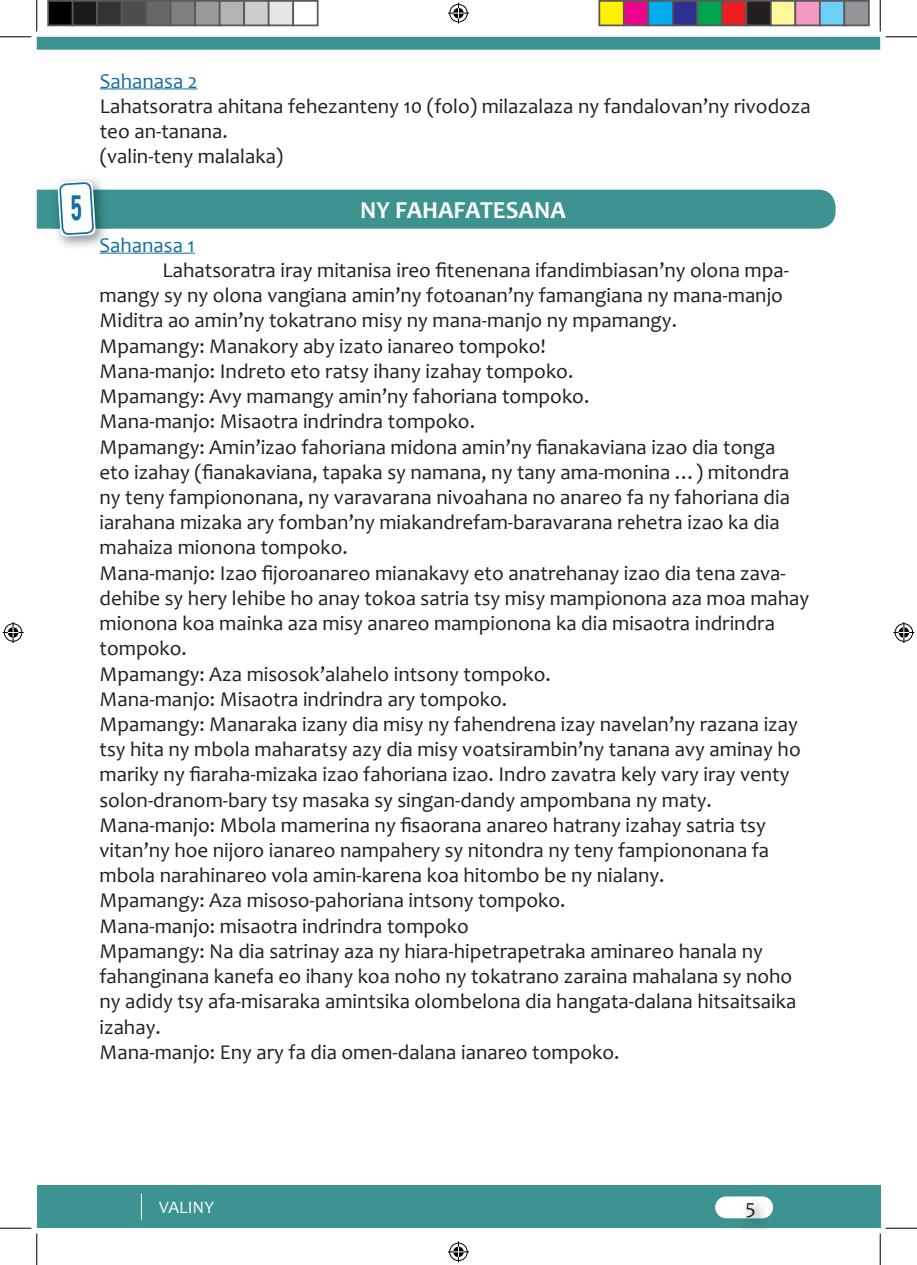
<style>
.page{position:relative;width:917px;height:1265px;background:#fff}
.page>*{position:absolute;margin:0;border:0;box-sizing:border-box;transform-origin:0 0}
.t1{font:800 35px "Akrobat";color:#1370a0;scale:.75 1}
.t2{font:700 24.5px "Candara";color:#fff}
.t3{font:21px/25.2px "Candara";color:#231f20}
.t4{font:21px "Candara";color:#1570a2}
.t5{font:17.5px "Candara";color:#fff}
</style>
<div class="page">
<svg style="left:37px;top:37px;width:843px;height:13px;background:#419591"></svg>
<div style="left:37px;top:1185px;width:843px;height:42px;background:#3d938f"></div>
<div style="left:715px;top:1196px;width:58px;height:21px;background:#fff;border-radius:11px"></div>
<img style="left:741px;top:1217px;width:26px;height:5px">
<img style="left:741px;top:1196px;width:27px;height:21px">
<svg style="left:141px;top:1193px;width:1px;height:26px"></svg>
<svg style="left:37px;top:178px;width:798px;height:76px"></svg>
<hr style="left:100px;top:89px;width:97px;height:1px;background:#1570a2">
<hr style="left:100px;top:253px;width:95px;height:1px;background:#1570a2">
<hr style="left:0;top:36px;width:32px;height:1px;background:#000">
<hr style="left:885px;top:36px;width:32px;height:1px;background:#000">
<hr style="left:0;top:1227px;width:32px;height:1px;background:#000">
<hr style="left:885px;top:1227px;width:32px;height:1px;background:#000">
<hr style="left:36px;top:0;width:1px;height:32px;background:#000">
<hr style="left:36px;top:1233px;width:1px;height:31px;background:#000">
<hr style="left:880px;top:0;width:1px;height:32px;background:#000">
<hr style="left:880px;top:1233px;width:1px;height:31px;background:#000">
<svg style="left:448px;top:3px;width:21px;height:21px"></svg>
<svg style="left:448px;top:1241px;width:21px;height:20px"></svg>
<svg style="left:3px;top:622px;width:21px;height:21px"></svg>
<svg style="left:893px;top:622px;width:21px;height:21px"></svg>
<div style="left:48px;top:1px;width:25px;height:24px;background:#000"></div>
<div style="left:47px;top:0;width:27px;height:26px;border:2px solid #595959"></div>
<div style="left:73px;top:1px;width:24px;height:24px;background:#1a1a1a"></div>
<div style="left:72px;top:0;width:26px;height:26px;border:2px solid #595959"></div>
<div style="left:97px;top:1px;width:25px;height:24px;background:#333"></div>
<div style="left:96px;top:0;width:26px;height:26px;border:2px solid #595959"></div>
<div style="left:122px;top:1px;width:24px;height:24px;background:#4d4d4d"></div>
<div style="left:121px;top:0;width:26px;height:26px;border:2px solid #595959"></div>
<div style="left:146px;top:1px;width:25px;height:24px;background:#666"></div>
<div style="left:145px;top:0;width:27px;height:26px;border:2px solid #595959"></div>
<div style="left:171px;top:1px;width:24px;height:24px;background:#808080"></div>
<div style="left:170px;top:0;width:26px;height:26px;border:2px solid #595959"></div>
<div style="left:195px;top:1px;width:25px;height:24px;background:#999"></div>
<div style="left:194px;top:0;width:26px;height:26px;border:2px solid #595959"></div>
<div style="left:220px;top:1px;width:24px;height:24px;background:#b3b3b3"></div>
<div style="left:219px;top:0;width:26px;height:26px;border:2px solid #595959"></div>
<div style="left:244px;top:1px;width:25px;height:24px;background:#ccc"></div>
<div style="left:243px;top:0;width:27px;height:26px;border:2px solid #595959"></div>
<div style="left:269px;top:1px;width:24px;height:24px;background:#e6e6e6"></div>
<div style="left:268px;top:0;width:26px;height:26px;border:2px solid #595959"></div>
<div style="left:292px;top:0;width:26px;height:26px;border:2px solid #595959"></div>
<div style="left:599px;top:1px;width:25px;height:24px;background:#fff101"></div>
<div style="left:598px;top:0;width:27px;height:26px;border:2px solid #595959"></div>
<div style="left:624px;top:1px;width:24px;height:24px;background:#ed028c"></div>
<div style="left:623px;top:0;width:26px;height:26px;border:2px solid #595959"></div>
<div style="left:648px;top:1px;width:25px;height:24px;background:#00aeef"></div>
<div style="left:647px;top:0;width:27px;height:26px;border:2px solid #595959"></div>
<div style="left:673px;top:1px;width:24px;height:24px;background:#2e3092"></div>
<div style="left:672px;top:0;width:26px;height:26px;border:2px solid #595959"></div>
<div style="left:697px;top:1px;width:25px;height:24px;background:#00a54f"></div>
<div style="left:696px;top:0;width:27px;height:26px;border:2px solid #595959"></div>
<div style="left:722px;top:1px;width:24px;height:24px;background:#ee1d23"></div>
<div style="left:721px;top:0;width:26px;height:26px;border:2px solid #595959"></div>
<div style="left:746px;top:1px;width:25px;height:24px;background:#231f20"></div>
<div style="left:745px;top:0;width:27px;height:26px;border:2px solid #595959"></div>
<div style="left:771px;top:1px;width:24px;height:24px;background:#fff79a"></div>
<div style="left:770px;top:0;width:26px;height:26px;border:2px solid #595959"></div>
<div style="left:795px;top:1px;width:25px;height:24px;background:#f499c2"></div>
<div style="left:794px;top:0;width:27px;height:26px;border:2px solid #595959"></div>
<div style="left:820px;top:1px;width:24px;height:24px;background:#6bcff6"></div>
<div style="left:819px;top:0;width:26px;height:26px;border:2px solid #595959"></div>
<div style="left:844px;top:1px;width:25px;height:24px;background:#939598"></div>
<div style="left:843px;top:0;width:27px;height:26px;border:2px solid #595959"></div>
<p class="t4" style="left:100px;top:68px;width:99px">Sahanasa 2</p>
<p class="t3" style="left:100px;top:93px;width:712px">Lahatsoratra ahitana fehezanteny 10 (folo) milazalaza ny fandalovan’ny rivodoza teo an-tanana.<br>(valin-teny malalaka)</p>
<h1 class="t1" style="left:71px;top:185px;width:17px">5</h1>
<p class="t2" style="left:360px;top:194px;width:207px">NY FAHAFATESANA</p>
<p class="t4" style="left:100px;top:232px;width:97px">Sahanasa 1</p>
<p class="t3" style="left:100px;top:257px;width:711px;text-indent:63px">Lahatsoratra iray mitanisa ireo fitenenana ifandimbiasan’ny olona mpa&shy;mangy sy ny olona vangiana amin’ny fotoanan’ny famangiana ny mana-manjo Miditra ao amin’ny tokatrano misy ny mana-manjo ny mpamangy.<br>Mpamangy: Manakory aby izato ianareo tompoko!<br>Mana-manjo: Indreto eto ratsy ihany izahay tompoko.<br>Mpamangy: Avy mamangy amin’ny fahoriana tompoko.<br>Mana-manjo: Misaotra indrindra tompoko.<br>Mpamangy: Amin’izao fahoriana midona amin’ny fianakaviana izao dia tonga eto izahay (fianakaviana, tapaka sy namana, ny tany ama-monina …) mitondra ny teny fampiononana, ny varavarana nivoahana no anareo fa ny fahoriana dia iarahana mizaka ary fomban’ny miakandrefam-baravarana rehetra izao ka dia mahaiza mionona tompoko.<br>Mana-manjo: Izao fijoroanareo mianakavy eto anatrehanay izao dia tena zava&shy;dehibe sy hery lehibe ho anay tokoa satria tsy misy mampionona aza moa mahay mionona koa mainka aza misy anareo mampionona ka dia misaotra indrindra tompoko.<br>Mpamangy: Aza misosok’alahelo intsony tompoko.<br>Mana-manjo: Misaotra indrindra ary tompoko.<br>Mpamangy: Manaraka izany dia misy ny fahendrena izay navelan’ny razana izay tsy hita ny mbola maharatsy azy dia misy voatsirambin’ny tanana avy aminay ho mariky ny fiaraha-mizaka izao fahoriana izao. Indro zavatra kely vary iray venty solon-dranom-bary tsy masaka sy singan-dandy ampombana ny maty.<br>Mana-manjo: Mbola mamerina ny fisaorana anareo hatrany izahay satria tsy vitan’ny hoe nijoro ianareo nampahery sy nitondra ny teny fampiononana fa mbola narahinareo vola amin-karena koa hitombo be ny nialany.<br>Mpamangy: Aza misoso-pahoriana intsony tompoko.<br>Mana-manjo: misaotra indrindra tompoko<br>Mpamangy: Na dia satrinay aza ny hiara-hipetrapetraka aminareo hanala ny fahanginana kanefa eo ihany koa noho ny tokatrano zaraina mahalana sy noho ny adidy tsy afa-misaraka amintsika olombelona dia hangata-dalana hitsaitsaika izahay.<br>Mana-manjo: Eny ary fa dia omen-dalana ianareo tompoko.</p>
<p class="t5" style="left:159px;top:1195px;width:56px">VALINY</p>
<p class="t3" style="left:745px;top:1194px;width:12px">5</p>
</div>
